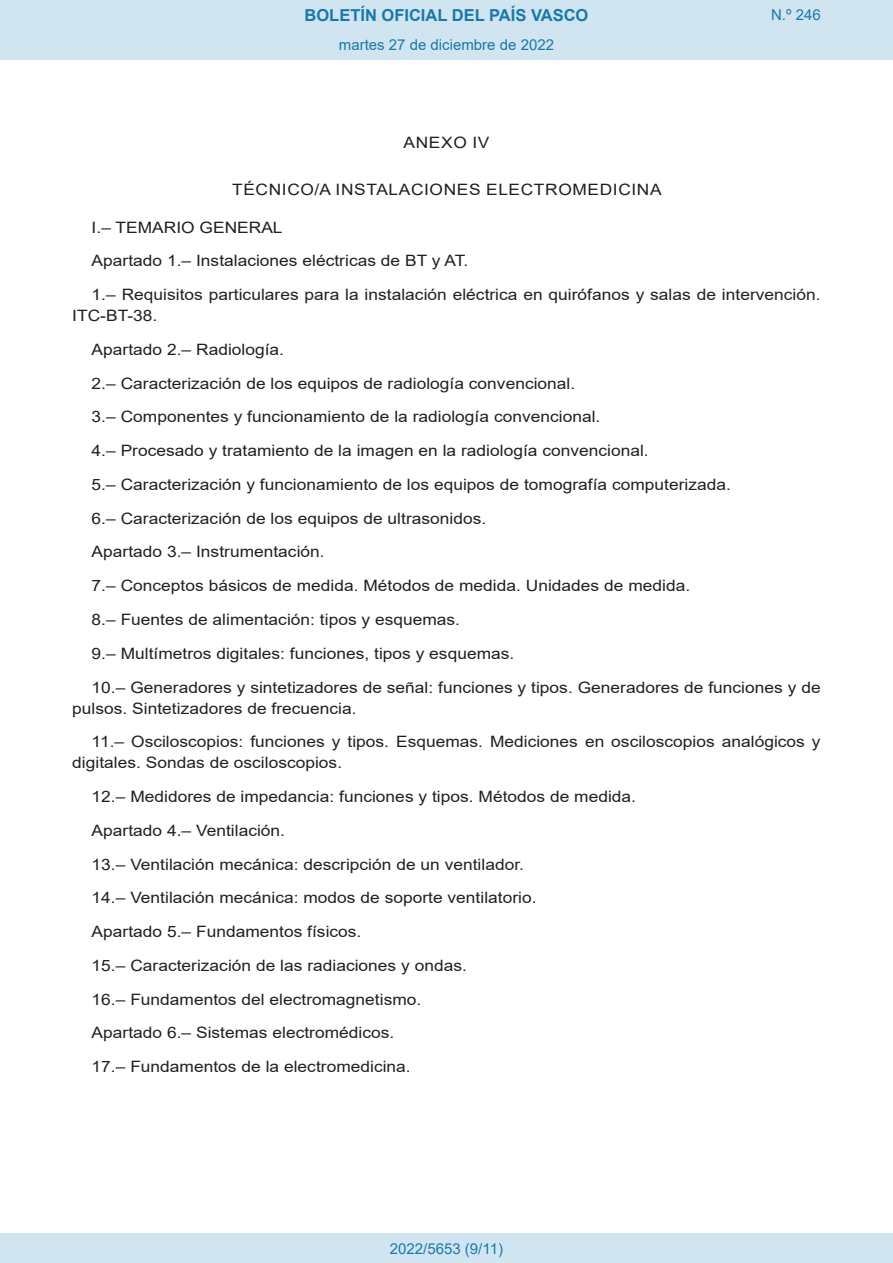
<style>
.page{position:relative;width:893px;height:1263px;background:#fff}
.page>*{position:absolute;margin:0;border:0;box-sizing:border-box;transform-origin:0 0}
.t1{font:700 16.5px "Arial";color:#1879ad}
.BOPVDetalle{font:15.6px/21px "Arial";color:#231f20;scale:1.11 1}
.BOPVClave{font:15.6px "Arial";letter-spacing:.035em;color:#231f20;scale:1.11 1}
.Paginacion_Centro{font:15px "Arial";color:#1879ad}
</style>
<div class="page">
<div style="left:0;top:0;width:893px;height:60px;background:#d0e5f0"></div>
<div style="left:0;top:1233px;width:893px;height:30px;background:#d0e5f0"></div>
<p class="t1" style="left:305px;top:3px;width:285px">BOLETÍN OFICIAL DEL PAÍS VASCO</p>
<p class="Paginacion_Centro" style="left:339px;top:35px;width:217px">martes 27 de diciembre de 2022</p>
<p class="Paginacion_Centro" style="left:771px;top:5px;width:51px">N.º 246</p>
<p class="BOPVClave" style="left:404px;top:132px;width:79px">ANEXO IV</p>
<p class="BOPVClave" style="left:232px;top:178px;width:388px">TÉCNICO/A INSTALACIONES ELECTROMEDICINA</p>
<p class="BOPVDetalle" style="left:92px;top:217px;width:174px">I.– TEMARIO GENERAL</p>
<p class="BOPVDetalle" style="left:92px;top:250px;width:341px">Apartado 1.– Instalaciones eléctricas de BT y AT.</p>
<p class="BOPVDetalle" style="left:72px;top:284px;width:676px;text-indent:19px">1.– Requisitos particulares para la instalación eléctrica en quirófanos y salas de intervención.<br>ITC-BT-38.</p>
<p class="BOPVDetalle" style="left:92px;top:339px;width:175px">Apartado 2.– Radiología.</p>
<p class="BOPVDetalle" style="left:92px;top:373px;width:437px">2.– Caracterización de los equipos de radiología convencional.</p>
<p class="BOPVDetalle" style="left:92px;top:406px;width:460px">3.– Componentes y funcionamiento de la radiología convencional.</p>
<p class="BOPVDetalle" style="left:92px;top:440px;width:503px">4.– Procesado y tratamiento de la imagen en la radiología convencional.</p>
<p class="BOPVDetalle" style="left:92px;top:474px;width:577px">5.– Caracterización y funcionamiento de los equipos de tomografía computerizada.</p>
<p class="BOPVDetalle" style="left:92px;top:508px;width:357px">6.– Caracterización de los equipos de ultrasonidos.</p>
<p class="BOPVDetalle" style="left:92px;top:541px;width:211px">Apartado 3.– Instrumentación.</p>
<p class="BOPVDetalle" style="left:92px;top:575px;width:541px">7.– Conceptos básicos de medida. Métodos de medida. Unidades de medida.</p>
<p class="BOPVDetalle" style="left:92px;top:609px;width:333px">8.– Fuentes de alimentación: tipos y esquemas.</p>
<p class="BOPVDetalle" style="left:92px;top:643px;width:382px">9.– Multímetros digitales: funciones, tipos y esquemas.</p>
<p class="BOPVDetalle" style="left:72px;top:676px;width:676px;text-indent:19px">10.– Generadores y sintetizadores de señal: funciones y tipos. Generadores de funciones y de pulsos. Sintetizadores de frecuencia.</p>
<p class="BOPVDetalle" style="left:72px;top:731px;width:676px;text-indent:19px">11.– Osciloscopios: funciones y tipos. Esquemas. Mediciones en osciloscopios analógicos y digitales. Sondas de osciloscopios.</p>
<p class="BOPVDetalle" style="left:92px;top:786px;width:492px">12.– Medidores de impedancia: funciones y tipos. Métodos de medida.</p>
<p class="BOPVDetalle" style="left:92px;top:820px;width:176px">Apartado 4.– Ventilación.</p>
<p class="BOPVDetalle" style="left:92px;top:853px;width:391px">13.– Ventilación mecánica: descripción de un ventilador.</p>
<p class="BOPVDetalle" style="left:92px;top:887px;width:402px">14.– Ventilación mecánica: modos de soporte ventilatorio.</p>
<p class="BOPVDetalle" style="left:92px;top:921px;width:245px">Apartado 5.– Fundamentos físicos.</p>
<p class="BOPVDetalle" style="left:92px;top:955px;width:340px">15.– Caracterización de las radiaciones y ondas.</p>
<p class="BOPVDetalle" style="left:92px;top:988px;width:299px">16.– Fundamentos del electromagnetismo.</p>
<p class="BOPVDetalle" style="left:92px;top:1022px;width:274px">Apartado 6.– Sistemas electromédicos.</p>
<p class="BOPVDetalle" style="left:92px;top:1056px;width:289px">17.– Fundamentos de la electromedicina.</p>
<p class="Paginacion_Centro" style="left:390px;top:1238px;width:115px">2022/5653 (9/11)</p>
</div>
